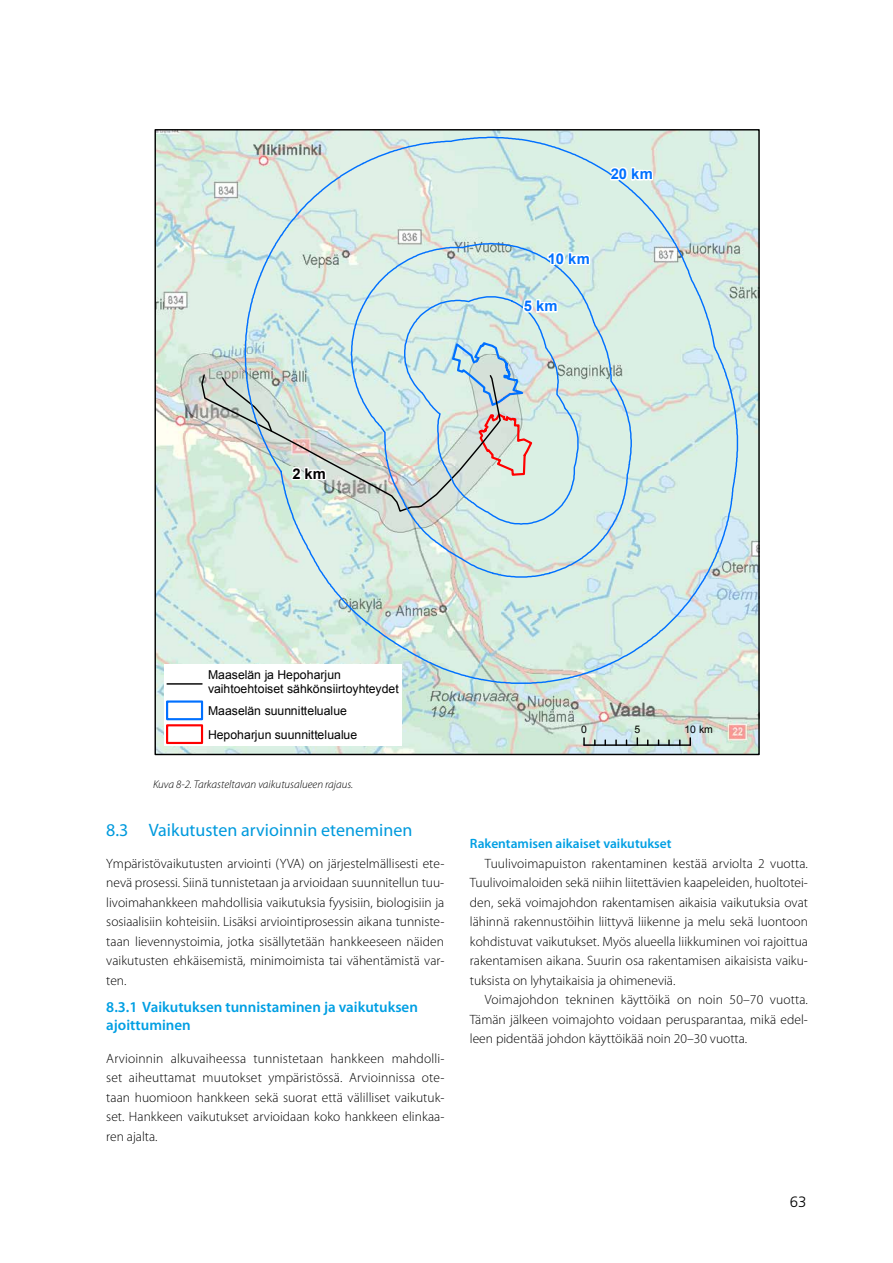
<style>
.page{position:relative;width:893px;height:1263px;background:#fff}
.page>*{position:absolute;margin:0;border:0;box-sizing:border-box;transform-origin:0 0}
.t1{font:18px "Myriad Pro";color:#009add}
.t2{font:600 15px/18px "Myriad Pro";color:#009fe3}
.t3{font:300 15px "Frutiger";color:#000}
.t4{font:700 14.7px "Arial";letter-spacing:.005em;color:#0070ff}
.t5{font:700 14.7px "Arial";color:#000}
.t6{font:300 13.5px/19.5px "Myriad Pro";color:#000;text-align:justify}
.t7{font:600 13.5px "Myriad Pro";color:#009fe3}
.t8{font:12.3px/14.1px "Arial";letter-spacing:.005em;color:#000}
.t9{font:italic 300 11.25px "Myriad Pro";color:#000}
.t10{font:10.5px "Arial";color:#000}
</style>
<div class="page">
<img style="left:156px;top:131px;width:602px;height:622px">
<svg style="left:244px;top:136px;width:495px;height:549px"></svg>
<svg style="left:546px;top:250px;width:46px;height:17px"></svg>
<svg style="left:607px;top:165px;width:48px;height:17px"></svg>
<svg style="left:201px;top:295px;width:379px;height:230px"></svg>
<div style="left:164px;top:664px;width:238px;height:82px;background:#fff"></div>
<hr style="left:167px;top:683px;width:35px;height:2px;background:#000">
<div style="left:166px;top:700px;width:37px;height:20px;border:2px solid #0070ff"></div>
<div style="left:166px;top:724px;width:37px;height:20px;border:2px solid #f00"></div>
<svg style="left:583px;top:738px;width:2px;height:7px"></svg>
<svg style="left:689px;top:738px;width:2px;height:7px"></svg>
<hr style="left:584px;top:744px;width:106px;height:2px;background:#000">
<p class="t5" style="left:292px;top:464px;width:35px">2 km</p>
<p class="t4" style="left:611px;top:164px;width:44px">20 km</p>
<p class="t4" style="left:548px;top:249px;width:44px">10 km</p>
<p class="t4" style="left:524px;top:296px;width:35px">5 km</p>
<p class="t8" style="left:208px;top:668px;width:192px">Maaselän ja Hepoharjun vaihtoehtoiset sähkönsiirtoyhteydet</p>
<p class="t8" style="left:208px;top:699px;width:151px;line-height:23.7px">Maaselän suunnittelualue<br>Hepoharjun suunnittelualue</p>
<p class="t9" style="left:153px;top:777px;width:202px">Kuva 8-2. Tarkasteltavan vaikutusalueen rajaus.</p>
<h1 class="t1" style="left:106px;top:819px;width:308px">8.3 Vaikutusten arvioinnin eteneminen</h1>
<p class="t6" style="left:106px;top:853px;width:340px">Ympäristövaikutusten arviointi (YVA) on järjestelmällisesti ete&shy;nevä prosessi. Siinä tunnistetaan ja arvioidaan suunnitellun tuu&shy;livoimahankkeen mahdollisia vaikutuksia fyysisiin, biologisiin ja sosiaalisiin kohteisiin. Lisäksi arviointiprosessin aikana tunniste&shy;taan lievennystoimia, jotka sisällytetään hankkeeseen näiden vaikutusten ehkäisemistä, minimoimista tai vähentämistä var&shy;ten.</p>
<p class="t2" style="left:106px;top:997px;width:313px">8.3.1 Vaikutuksen tunnistaminen ja vaikutuksen ajoittuminen</p>
<p class="t6" style="left:106px;top:1048px;width:340px">Arvioinnin alkuvaiheessa tunnistetaan hankkeen mahdolli&shy;set aiheuttamat muutokset ympäristössä. Arvioinnissa ote&shy;taan huomioon hankkeen sekä suorat että välilliset vaikutuk&shy;set. Hankkeen vaikutukset arvioidaan koko hankkeen elinkaa&shy;ren ajalta.</p>
<p class="t10" style="left:581px;top:722px;width:7px">0</p>
<p class="t10" style="left:634px;top:722px;width:7px">5</p>
<p class="t10" style="left:684px;top:722px;width:30px">10 km</p>
<p class="t7" style="left:470px;top:835px;width:203px">Rakentamisen aikaiset vaikutukset</p>
<p class="t6" style="left:470px;top:853px;width:340px;text-indent:15px">Tuulivoimapuiston rakentaminen kestää arviolta 2 vuotta.<br>Tuulivoimaloiden sekä niihin liitettävien kaapeleiden, huoltotei&shy;den, sekä voimajohdon rakentamisen aikaisia vaikutuksia ovat lähinnä rakennustöihin liittyvä liikenne ja melu sekä luontoon kohdistuvat vaikutukset. Myös alueella liikkuminen voi rajoittua rakentamisen aikana. Suurin osa rakentamisen aikaisista vaiku&shy;tuksista on lyhytaikaisia ja ohimeneviä.</p>
<p class="t6" style="left:470px;top:990px;width:340px;text-indent:15px">Voimajohdon tekninen käyttöikä on noin 50–70 vuotta.<br>Tämän jälkeen voimajohto voidaan perusparantaa, mikä edel&shy;leen pidentää johdon käyttöikää noin 20–30 vuotta.</p>
<p class="t3" style="left:790px;top:1193px;width:18px">63</p>
</div>
